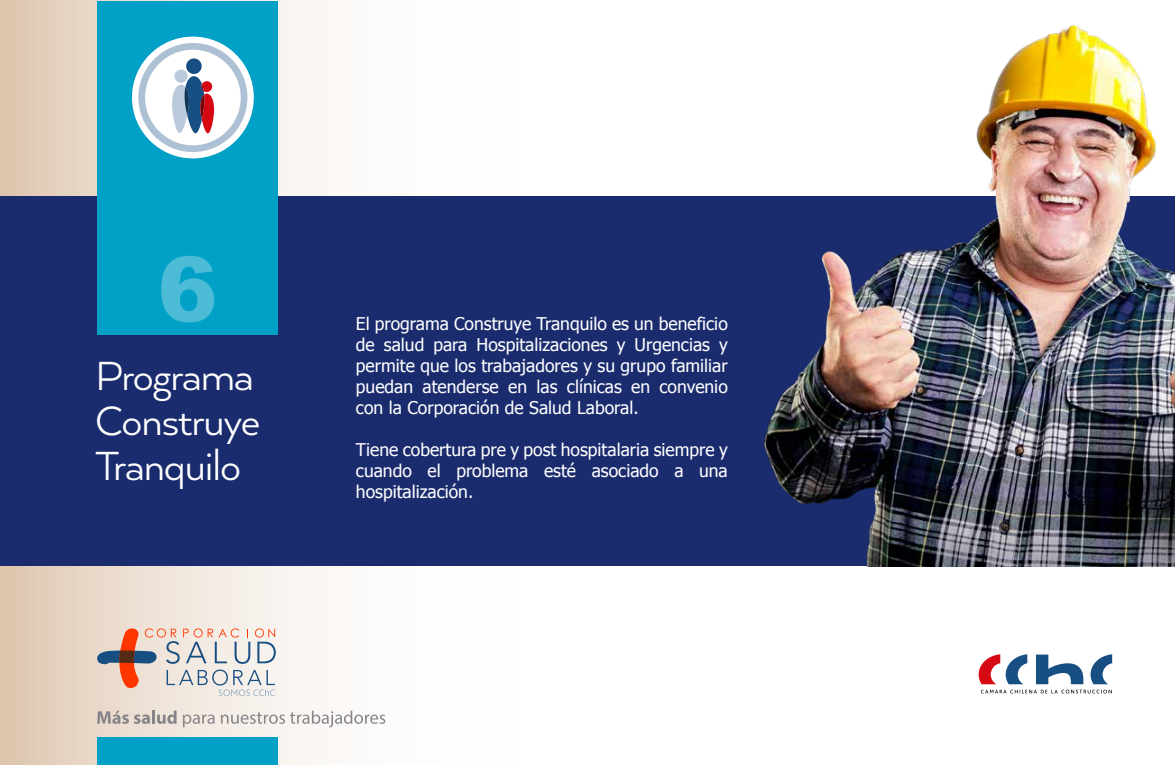
<style>
.page{position:relative;width:1175px;height:765px;background:#fff}
.page>*{position:absolute;margin:0;border:0;box-sizing:border-box;transform-origin:0 0}
.t1{font:900 90px "Arial";color:rgb(255 255 255/.3)}
.t2{font:47px/45px "Arquitecta";letter-spacing:-.025em;color:#fff}
.t3{font:17.5px/21px "Tahoma";color:#fff;text-align:justify}
</style>
<div class="page">
<svg style="left:0;top:0;width:548px;height:765px"></svg>
<div style="left:0;top:197px;width:1175px;height:369px;background:#1b2c6e"></div>
<svg style="left:97px;top:628px;width:179px;height:68px;background:#d7c7c1"></svg>
<svg style="left:97px;top:711px;width:80px;height:13px"></svg>
<svg style="left:183px;top:715px;width:32px;height:12px"></svg>
<svg style="left:221px;top:711px;width:164px;height:17px"></svg>
<div style="left:97px;top:1px;width:181px;height:334px;background:#01a0c6"></div>
<div style="left:97px;top:737px;width:181px;height:28px;background:#01a0c6"></div>
<svg style="left:1036px;top:655px;width:47px;height:29px"></svg>
<svg style="left:1091px;top:654px;width:21px;height:30px"></svg>
<svg style="left:1006px;top:654px;width:21px;height:30px"></svg>
<svg style="left:979px;top:654px;width:21px;height:30px"></svg>
<svg style="left:981px;top:690px;width:131px;height:3px"></svg>
<div style="left:132px;top:37px;width:122px;height:121px;background:#fff;border-radius:50%"></div>
<svg style="left:138px;top:43px;width:109px;height:109px"></svg>
<img style="left:758px;top:25px;width:417px;height:541px">
<h1 class="t1" style="left:157px;top:224px;width:62px">6</h1>
<h2 class="t2" style="left:95px;top:352px;width:167px">Programa<br>Construye<br>Tranquilo</h2>
<p class="t3" style="left:356px;top:313px;width:373px">El programa Construye Tranquilo es un beneficio de salud para Hospitalizaciones y Urgencias y permite que los trabajadores y su grupo familiar puedan atenderse en las clínicas en convenio con la Corporación de Salud Laboral.</p>
<p class="t3" style="left:356px;top:439px;width:373px">Tiene cobertura pre y post hospitalaria siempre y cuando el problema esté asociado a una hospitalización.</p>
</div>
